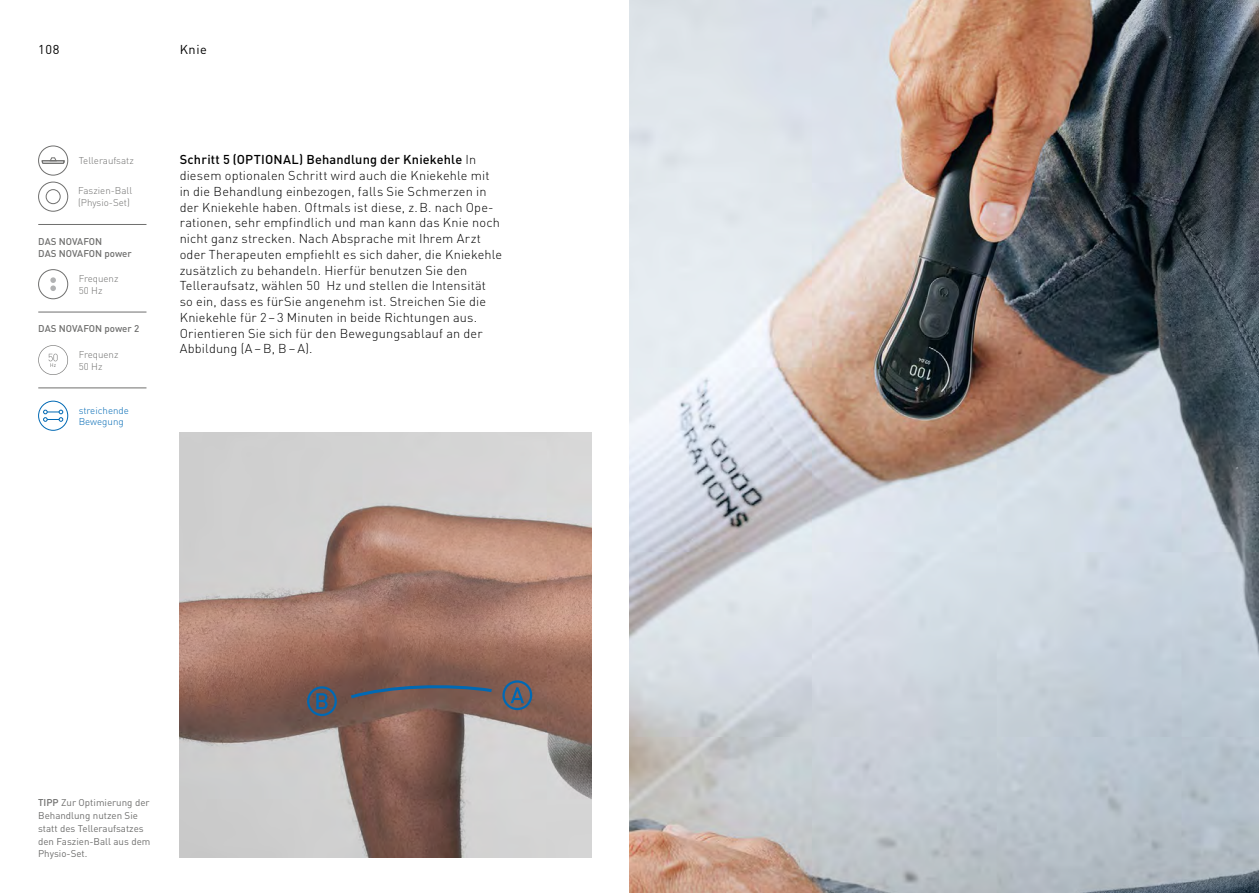
<style>
.page{position:relative;width:1259px;height:893px;background:#fff}
.page>*{position:absolute;margin:0;border:0;box-sizing:border-box;transform-origin:0 0}
.t1{font:300 12.75px/15.8px "DIN Pro";letter-spacing:.01em;color:#000}
.t2{font:12.75px "DIN Pro";letter-spacing:.05em;color:#000}
.t3{font:9.75px/12.8px "DIN Pro";color:#6f6f6e}
.t4{font:300 9.75px/11.7px "DIN Pro";color:#6f6f6e}
.t5{font:500 9.75px/11.7px "DIN Pro";letter-spacing:-.005em;color:#6f6f6e}
.t6{font:300 9.75px/11.7px "DIN Pro";color:#0069b4}
.s1{font-weight:500}
</style>
<div class="page">
<img style="left:180px;top:432px;width:411px;height:425px">
<svg style="left:42px;top:157px;width:23px;height:7px"></svg>
<div style="left:38px;top:146px;width:30px;height:29px;border:1px solid #6f6f6e;border-radius:50%"></div>
<div style="left:38px;top:269px;width:30px;height:30px;border:1px solid #6f6f6e;border-radius:50%"></div>
<svg style="left:50px;top:277px;width:6px;height:14px"></svg>
<svg style="left:43px;top:410px;width:20px;height:12px"></svg>
<div style="left:38px;top:401px;width:30px;height:30px;border:1px solid #0069b4;border-radius:50%"></div>
<svg style="left:347px;top:684px;width:148px;height:17px;background:#645a5e"></svg>
<div style="left:502px;top:680px;width:30px;height:30px;border:2px solid #0069b4;border-radius:50%"></div>
<svg style="left:510px;top:687px;width:14px;height:16px"></svg>
<div style="left:307px;top:686px;width:30px;height:30px;border:2px solid #0069b4;border-radius:50%"></div>
<svg style="left:316px;top:693px;width:12px;height:16px"></svg>
<img style="left:629px;top:0;width:630px;height:893px">
<hr style="left:38px;top:224px;width:108px;height:1px;background:#6f6f6e">
<hr style="left:38px;top:312px;width:108px;height:1px;background:#6f6f6e">
<hr style="left:38px;top:388px;width:108px;height:1px;background:#6f6f6e">
<div style="left:38px;top:182px;width:30px;height:30px;border:1px solid #6f6f6e;border-radius:50%"></div>
<div style="left:46px;top:189px;width:14px;height:15px;border:1px solid #6f6f6e;border-radius:50%"></div>
<svg style="left:38px;top:345px;width:30px;height:30px"></svg>
<p class="t2" style="left:38px;top:40px;width:23px">108</p>
<p class="t2" style="left:180px;top:40px;width:29px">Knie</p>
<p class="t4" style="left:79px;top:154px;width:57px">Telleraufsatz</p>
<p class="t4" style="left:78px;top:184px;width:56px">Faszien-Ball (Physio-Set)</p>
<p class="t5" style="left:38px;top:235px;width:95px">DAS NOVAFON<br>DAS NOVAFON power</p>
<p class="t4" style="left:79px;top:272px;width:41px">Frequenz<br>50 Hz</p>
<p class="t5" style="left:38px;top:322px;width:103px">DAS NOVAFON power 2</p>
<p class="t4" style="left:79px;top:348px;width:41px">Frequenz<br>50 Hz</p>
<p class="t6" style="left:79px;top:404px;width:52px">streichende<br>Bewegung</p>
<p class="t1" style="left:180px;top:151px;width:324px"><span class="s1">Schritt 5 (OPTIONAL) Behandlung der Kniekehle</span> In diesem optionalen Schritt wird auch die Kniekehle mit in die Behandlung einbezogen, falls Sie Schmerzen in der Kniekehle haben. Oftmals ist diese, z.B. nach Ope&shy;rationen, sehr empfindlich und man kann das Knie noch nicht ganz strecken. Nach Absprache mit Ihrem Arzt oder Therapeuten empfiehlt es sich daher, die Kniekehle zusätzlich zu behandeln. Hierfür benutzen Sie den Telleraufsatz, wählen 50 Hz und stellen die Intensität so ein, dass es fürSie angenehm ist. Streichen Sie die Kniekehle für 2–3 Minuten in beide Richtungen aus.<br>Orientieren Sie sich für den Bewegungsablauf an der Abbildung (A–B, B–A).</p>
<p class="t3" style="left:38px;top:796px;width:114px"><span class="s1">TIPP</span> Zur Optimierung der<br>Behandlung nutzen Sie statt des Telleraufsatzes den Faszien-Ball aus dem<br>Physio-Set.</p>
</div>
